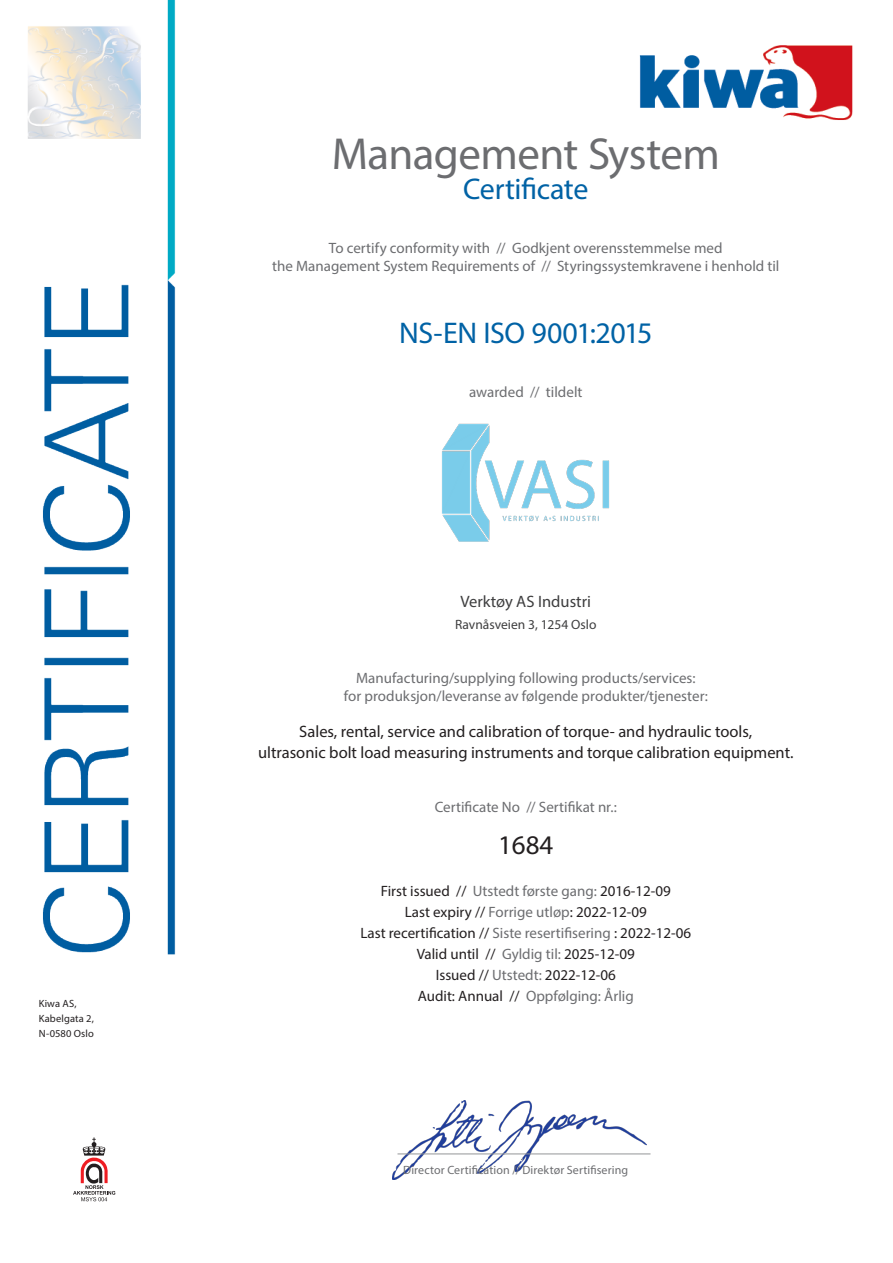
<style>
.page{position:relative;width:893px;height:1263px;background:#fff}
.page>*{position:absolute;margin:0;border:0;box-sizing:border-box;transform-origin:0 0}
.certificate_title{font:45px "Myriad Pro";letter-spacing:-.015em;color:#6c6d70}
.certificate{font:30px "Myriad Pro";letter-spacing:-.015em;color:#0062a5}
.t1{font:27px "Myriad Pro";color:#231f20}
.t2{font:16.5px "Myriad Pro";color:#231f20}
.t3{font:16.5px "Myriad Pro";color:#3e3e3f}
.explanation_text{font:15px "Myriad Pro";color:#6c6d70}
.t4{font:15px "Myriad Pro";color:#231f20}
.t5{font:13.5px "Myriad Pro";color:#3e3e3f}
.t6{font:12px "Myriad Pro";letter-spacing:.01em;color:#6c6d70}
.t7{font:10.5px/15px "Myriad Pro";letter-spacing:.015em;color:#231f20}
.s1{color:#6c6d70}
.s2{color:#231f20}
</style>
<div class="page">
<img style="left:28px;top:0;width:825px;height:1202px">
<img style="left:392px;top:1100px;width:254px;height:80px">
<hr style="left:397px;top:1153px;width:253px;height:1px;background:#939598">
<img style="left:381px;top:335px;width:290px;height:290px">
<p class="t7" style="left:39px;top:995px;width:57px">Kiwa AS,<br>Kabelgata 2,<br>N-0580 Oslo</p>
<p class="certificate_title" style="left:332px;top:127px;width:390px">Management System</p>
<p class="certificate" style="left:463px;top:171px;width:127px">Certificate</p>
<p class="explanation_text" style="left:329px;top:239px;width:395px">To certify conformity with // Godkjent overensstemmelse med</p>
<p class="explanation_text" style="left:272px;top:257px;width:509px">the Management System Requirements of // Styringssystemkravene i henhold til</p>
<p class="certificate" style="left:399px;top:315px;width:255px">NS-EN ISO 9001:2015</p>
<p class="explanation_text" style="left:469px;top:383px;width:115px">awarded // tildelt</p>
<p class="t3" style="left:461px;top:592px;width:132px">Verktøy AS Industri</p>
<p class="t5" style="left:455px;top:616px;width:143px">Ravnåsveien 3, 1254 Oslo</p>
<p class="explanation_text" style="left:356px;top:669px;width:341px">Manufacturing/supplying following products/services:</p>
<p class="explanation_text" style="left:344px;top:687px;width:366px">for produksjon/leveranse av følgende produkter/tjenester:</p>
<p class="t2" style="left:299px;top:721px;width:454px">Sales, rental, service and calibration of torque- and hydraulic tools,</p>
<p class="t2" style="left:258px;top:742px;width:537px">ultrasonic bolt load measuring instruments and torque calibration equipment.</p>
<p class="explanation_text" style="left:435px;top:798px;width:184px">Certificate No // Sertifikat nr.:</p>
<p class="t1" style="left:498px;top:828px;width:57px">1684</p>
<p class="t4" style="left:381px;top:882px;width:291px">First issued // <span class="s1">Utstedt første gang:</span> 2016-12-09</p>
<p class="t4" style="left:405px;top:903px;width:244px">Last expiry // <span class="s1">Forrige utløp</span>: 2022-12-09</p>
<p class="t4" style="left:360px;top:924px;width:332px">Last recertification // <span class="s1">Siste resertifisering</span> : 2022-12-06</p>
<p class="t4" style="left:417px;top:945px;width:220px">Valid until // <span class="s1">Gyldig til:</span> 2025-12-09</p>
<p class="t4" style="left:436px;top:966px;width:181px">Issued // <span class="s1">Utstedt:</span> 2022-12-06</p>
<p class="explanation_text" style="left:418px;top:987px;width:218px"><span class="s2">Audit: Annual //</span> Oppfølging: Årlig</p>
<p class="t6" style="left:403px;top:1163px;width:226px">Director Certification // Direktør Sertifisering</p>
</div>
